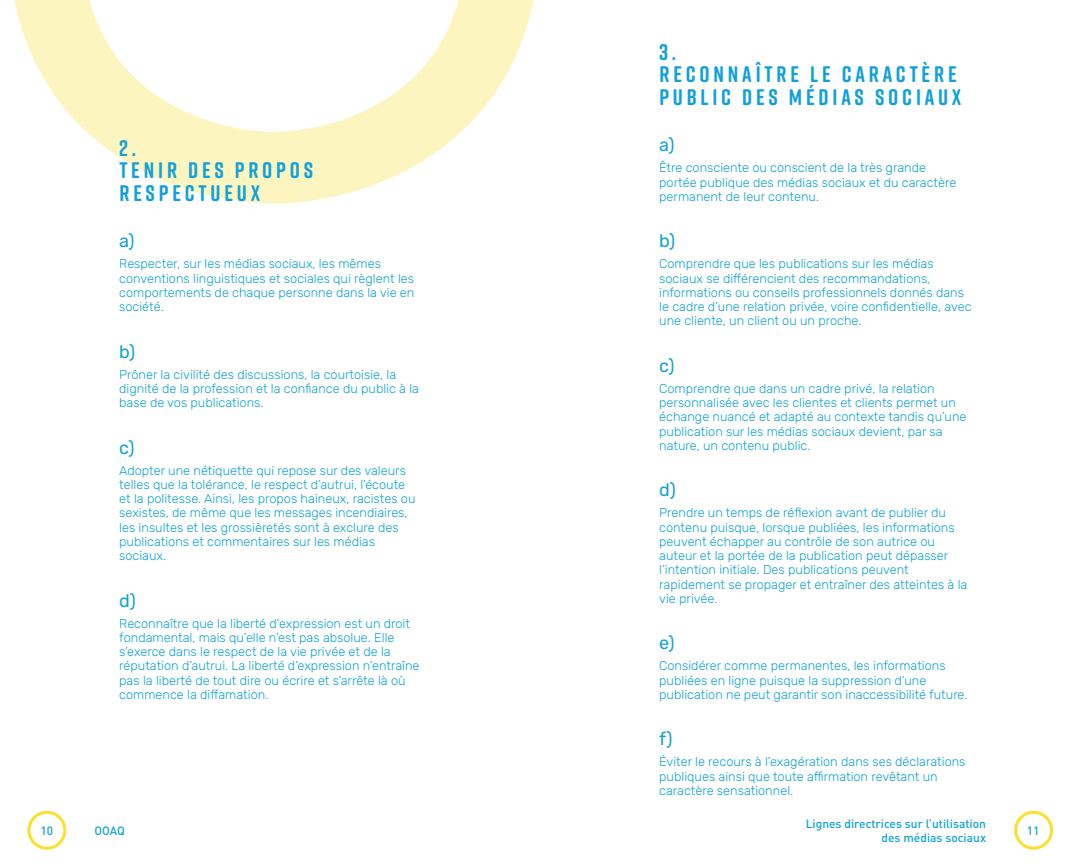
<style>
.page{position:relative;width:1080px;height:864px;background:#fff}
.page>*{position:absolute;margin:0;border:0;box-sizing:border-box;transform-origin:0 0}
.t1{font:700 22.5px/22.5px "Rift Soft";letter-spacing:.17em;color:#12a0db}
.t2{font:18px "Rubik";color:#13a2d2}
.t3{font:300 12.75px/14.2px "Rubik";color:#13a2d2}
.t4{font:500 12px/14.4px "DIN Pro";color:#13a2d2;text-align:right}
</style>
<div class="page">
<div style="left:1014px;top:811px;width:39px;height:39px;border:3px solid #fbe02c;border-radius:50%"></div>
<div style="left:27px;top:811px;width:39px;height:39px;border:3px solid #fbe02c;border-radius:50%"></div>
<svg style="left:14px;top:0;width:520px;height:204px"></svg>
<h1 class="t1" style="left:119px;top:136px;width:195px">2.<br>TENIR DES PROPOS<br>RESPECTUEUX</h1>
<h2 class="t2" style="left:119px;top:231px;width:17px">a)</h2>
<p class="t3" style="left:119px;top:257px;width:297px">Respecter, sur les médias sociaux, les mêmes conventions linguistiques et sociales qui règlent les comportements de chaque personne dans la vie en société.</p>
<h2 class="t2" style="left:119px;top:341px;width:18px">b)</h2>
<p class="t3" style="left:119px;top:367px;width:301px">Prôner la civilité des discussions, la courtoisie, la dignité de la profession et la confiance du public à la base de vos publications.</p>
<h2 class="t2" style="left:119px;top:437px;width:17px">c)</h2>
<p class="t3" style="left:119px;top:463px;width:298px">Adopter une nétiquette qui repose sur des valeurs telles que la tolérance, le respect d’autrui, l’écoute et la politesse. Ainsi, les propos haineux, racistes ou sexistes, de même que les messages incendiaires, les insultes et les grossièretés sont à exclure des publications et commentaires sur les médias sociaux.</p>
<h2 class="t2" style="left:119px;top:590px;width:18px">d)</h2>
<p class="t3" style="left:119px;top:616px;width:302px">Reconnaître que la liberté d’expression est un droit fondamental, mais qu’elle n’est pas absolue. Elle s’exerce dans le respect de la vie privée et de la réputation d’autrui. La liberté d’expression n’entraîne pas la liberté de tout dire ou écrire et s’arrête là où commence la diffamation.</p>
<h1 class="t1" style="left:659px;top:40px;width:304px">3.<br>RECONNAÎTRE LE CARACTÈRE<br>PUBLIC DES MÉDIAS SOCIAUX</h1>
<h2 class="t2" style="left:659px;top:135px;width:17px">a)</h2>
<p class="t3" style="left:659px;top:161px;width:299px">Être consciente ou conscient de la très grande portée publique des médias sociaux et du caractère permanent de leur contenu.</p>
<h2 class="t2" style="left:659px;top:231px;width:18px">b)</h2>
<p class="t3" style="left:659px;top:257px;width:314px">Comprendre que les publications sur les médias sociaux se différencient des recommandations, informations ou conseils professionnels donnés dans le cadre d’une relation privée, voire confidentielle, avec une cliente, un client ou un proche.</p>
<h2 class="t2" style="left:659px;top:355px;width:17px">c)</h2>
<p class="t3" style="left:659px;top:382px;width:309px">Comprendre que dans un cadre privé, la relation personnalisée avec les clientes et clients permet un échange nuancé et adapté au contexte tandis qu’une publication sur les médias sociaux devient, par sa nature, un contenu public.</p>
<h2 class="t2" style="left:659px;top:480px;width:18px">d)</h2>
<p class="t3" style="left:659px;top:506px;width:310px">Prendre un temps de réflexion avant de publier du contenu puisque, lorsque publiées, les informations peuvent échapper au contrôle de son autrice ou auteur et la portée de la publication peut dépasser l’intention initiale. Des publications peuvent rapidement se propager et entraîner des atteintes à la vie privée.</p>
<h2 class="t2" style="left:659px;top:633px;width:17px">e)</h2>
<p class="t3" style="left:659px;top:659px;width:310px">Considérer comme permanentes, les informations publiées en ligne puisque la suppression d’une publication ne peut garantir son inaccessibilité future.</p>
<h2 class="t2" style="left:659px;top:729px;width:15px">f)</h2>
<p class="t3" style="left:659px;top:755px;width:308px">Éviter le recours à l’exagération dans ses déclarations publiques ainsi que toute affirmation revêtant un caractère sensationnel.</p>
<p class="t4" style="left:806px;top:816px;width:182px">Lignes directrices sur l’utilisation des médias sociaux</p>
<p class="t4" style="left:40px;top:823px;width:14px">10</p>
<p class="t4" style="left:94px;top:823px;width:32px">OOAQ</p>
<p class="t4" style="left:1027px;top:823px;width:14px">11</p>
</div>
